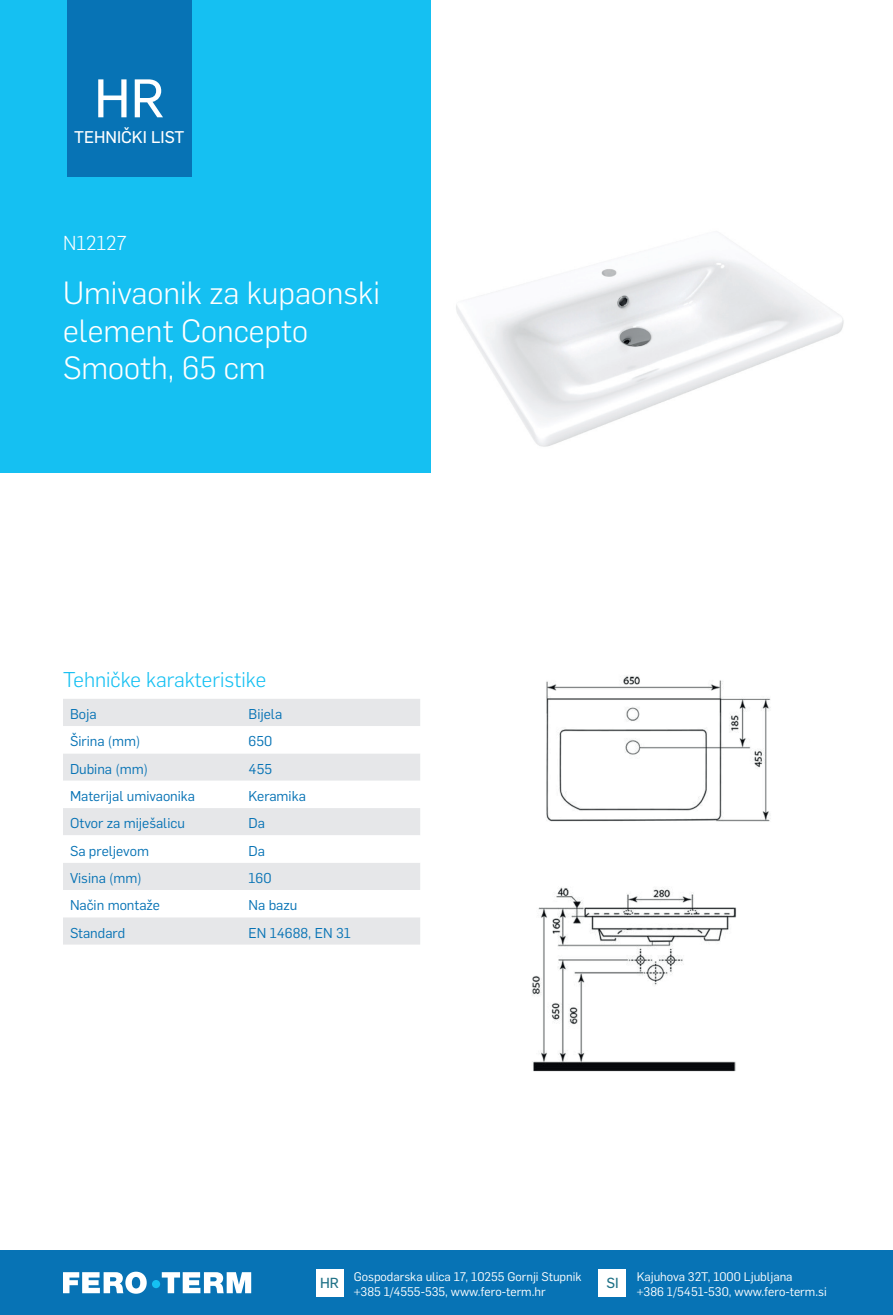
<style>
.page{position:relative;width:893px;height:1315px;background:#fff}
.page>*{position:absolute;margin:0;border:0;box-sizing:border-box;transform-origin:0 0}
.t1{font:53.2px "Flama Basic";color:#fff}
.t2{font:300 31.5px/37.8px "Flama";color:#fff}
.t3{font:300 21px "Flama";color:#15c0f2}
.t4{font:300 19.78px "Flama";color:#fff}
.t5{font:16.62px "Flama Basic";color:#fff}
.t6{font:14.35px "Flama Basic";color:#1f7186}
.t7{font:14px "Flama";color:#0773b5}
.t8{font:12.25px/15.8px "Flama";color:#fff}
</style>
<div class="page">
<div style="left:0;top:0;width:430px;height:472px;background:#15c0f2"></div>
<div style="left:67px;top:0;width:124px;height:177px;background:#0773b5"></div>
<div style="left:0;top:1250px;width:893px;height:65px;background:#0773b5"></div>
<div style="left:316px;top:1269px;width:27px;height:27px;background:#fff"></div>
<div style="left:599px;top:1269px;width:27px;height:27px;background:#fff"></div>
<svg style="left:63px;top:1271px;width:188px;height:22px"></svg>
<div style="left:152px;top:1280px;width:8px;height:8px;background:#15c0f2;border-radius:50%"></div>
<img style="left:456px;top:258px;width:388px;height:189px">
<img style="left:546px;top:676px;width:225px;height:146px">
<img style="left:532px;top:887px;width:205px;height:185px">
<div style="left:63px;top:699px;width:357px;height:245px;background:#e6e7e9"></div>
<svg style="left:63px;top:726px;width:357px;height:191px"></svg>
<h1 class="t1" style="left:94px;top:61px;width:72px">HR</h1>
<p class="t5" style="left:74px;top:125px;width:112px">TEHNIČKI LIST</p>
<h3 class="t4" style="left:63px;top:229px;width:65px">N12127</h3>
<h2 class="t2" style="left:63px;top:272px;width:318px">Umivaonik za kupaonski element Concepto<br>Smooth, 65 cm</h2>
<h3 class="t3" style="left:63px;top:665px;width:205px">Tehničke karakteristike</h3>
<p class="t7" style="left:70px;top:704px;width:28px">Boja</p>
<p class="t7" style="left:249px;top:704px;width:35px">Bijela</p>
<p class="t7" style="left:70px;top:732px;width:72px">Širina (mm)</p>
<p class="t7" style="left:249px;top:732px;width:25px">650</p>
<p class="t7" style="left:70px;top:759px;width:80px">Dubina (mm)</p>
<p class="t7" style="left:249px;top:759px;width:25px">455</p>
<p class="t7" style="left:70px;top:786px;width:127px">Materijal umivaonika</p>
<p class="t7" style="left:249px;top:786px;width:59px">Keramika</p>
<p class="t7" style="left:70px;top:813px;width:116px">Otvor za miješalicu</p>
<p class="t7" style="left:249px;top:813px;width:18px">Da</p>
<p class="t7" style="left:70px;top:841px;width:81px">Sa preljevom</p>
<p class="t7" style="left:249px;top:841px;width:18px">Da</p>
<p class="t7" style="left:70px;top:868px;width:73px">Visina (mm)</p>
<p class="t7" style="left:249px;top:868px;width:25px">160</p>
<p class="t7" style="left:70px;top:895px;width:92px">Način montaže</p>
<p class="t7" style="left:249px;top:895px;width:50px">Na bazu</p>
<p class="t7" style="left:70px;top:923px;width:57px">Standard</p>
<p class="t7" style="left:249px;top:923px;width:104px">EN 14688, EN 31</p>
<p class="t6" style="left:320px;top:1272px;width:20px">HR</p>
<p class="t8" style="left:637px;top:1267px;width:191px">Kajuhova 32T, 1000 Ljubljana<br>+386 1/5451-530, www.fero-term.si</p>
<p class="t8" style="left:354px;top:1267px;width:229px">Gospodarska ulica 17, 10255 Gornji Stupnik +385 1/4555-535, www.fero-term.hr</p>
<p class="t6" style="left:606px;top:1272px;width:14px">SI</p>
</div>
